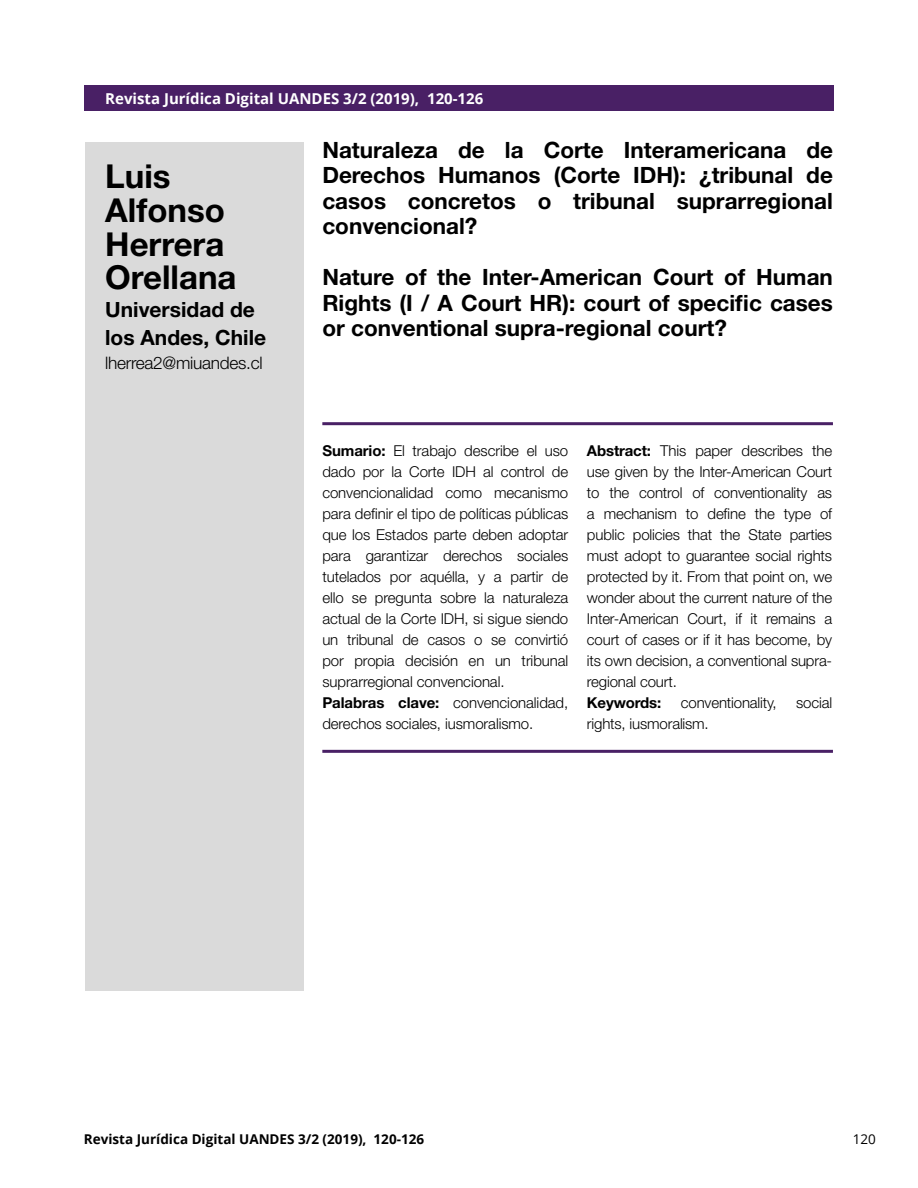
<style>
.page{position:relative;width:918px;height:1188px;background:#fff}
.page>*{position:absolute;margin:0;border:0;box-sizing:border-box;transform-origin:0 0}
.t1{font:700 33px/33.8px "Helvetica Neue LT Std";color:#000}
.t2{font:700 22.5px/25.5px "Helvetica Neue LT Std";color:#000;text-align:justify}
.t3{font:700 21px/27.8px "Helvetica Neue LT Std";color:#000}
.t4{font:300 17.25px "Helvetica Neue LT Std";letter-spacing:-.015em;color:#000}
.t5{font:300 15px/21px "Helvetica Neue LT Std";letter-spacing:-.005em;color:#000}
.t6{font:700 15px "Open Sans";color:#fff}
.t7{font:700 15px "Helvetica Neue LT Std";letter-spacing:-.01em;color:#000}
.t8{font:700 13.5px "Open Sans";color:#000}
.t9{font:13.5px "Open Sans";color:#000}
.s1{font-weight:700}
</style>
<div class="page">
<div style="left:84px;top:85px;width:749px;height:26px;background:#492065"></div>
<div style="left:86px;top:142px;width:218px;height:849px;background:#dadada"></div>
<hr style="left:322px;top:422px;width:511px;height:3px;background:#492065">
<hr style="left:322px;top:750px;width:511px;height:3px;background:#492065">
<p class="t6" style="left:106px;top:88px;width:224px">Luis Alfonso Herrera Orellana</p>
<p class="t6" style="left:105px;top:88px;width:380px">Revista Jurídica Digital UANDES 3/2 (2019), 120-126</p>
<h1 class="t1" style="left:105px;top:159px;width:133px">Luis<br>Alfonso<br>Herrera<br>Orellana</h1>
<h3 class="t3" style="left:105px;top:295px;width:162px">Universidad de los Andes, Chile</h3>
<p class="t4" style="left:105px;top:352px;width:159px">lherrea2@miuandes.cl</p>
<h2 class="t2" style="left:322px;top:137px;width:512px">Naturaleza de la Corte Interamericana de Derechos Humanos (Corte IDH): ¿tribunal de casos concretos o tribunal suprarregional convencional?</h2>
<h2 class="t2" style="left:322px;top:264px;width:512px">Nature of the Inter-American Court of Human Rights (I / A Court HR): court of specific cases or conventional supra-regional court?</h2>
<p class="t5" style="left:322px;top:440px;width:247px"><span class="s1">Sumario:</span> El trabajo describe el uso dado por la Corte IDH al control de convencionalidad como mecanismo para definir el tipo de políticas públicas que los Estados parte deben adoptar para garantizar derechos sociales tutelados por aquélla, y a partir de ello se pregunta sobre la naturaleza actual de la Corte IDH, si sigue siendo un tribunal de casos o se convirtió por propia decisión en un tribunal suprarregional convencional.<br><span class="s1">Palabras clave:</span> convencionalidad, derechos sociales, iusmoralismo.</p>
<p class="t5" style="left:587px;top:440px;width:247px;text-align:justify"><span class="s1">Abstract:</span> This paper describes the use given by the Inter-American Court to the control of conventionality as a mechanism to define the type of public policies that the State parties must adopt to guarantee social rights protected by it. From that point on, we wonder about the current nature of the Inter-American Court, if it remains a court of cases or if it has become, by its own decision, a conventional supra&shy;regional court.</p>
<p class="t7" style="left:587px;top:693px;width:76px">Keywords:</p>
<p class="t5" style="left:681px;top:692px;width:97px">conventionality,</p>
<p class="t5" style="left:796px;top:692px;width:37px">social</p>
<p class="t5" style="left:587px;top:713px;width:123px">rights, iusmoralism.</p>
<p class="t8" style="left:84px;top:1130px;width:342px">Revista Jurídica Digital UANDES 3/2 (2019), 120-126</p>
<p class="t9" style="left:853px;top:1130px;width:25px">120</p>
</div>
